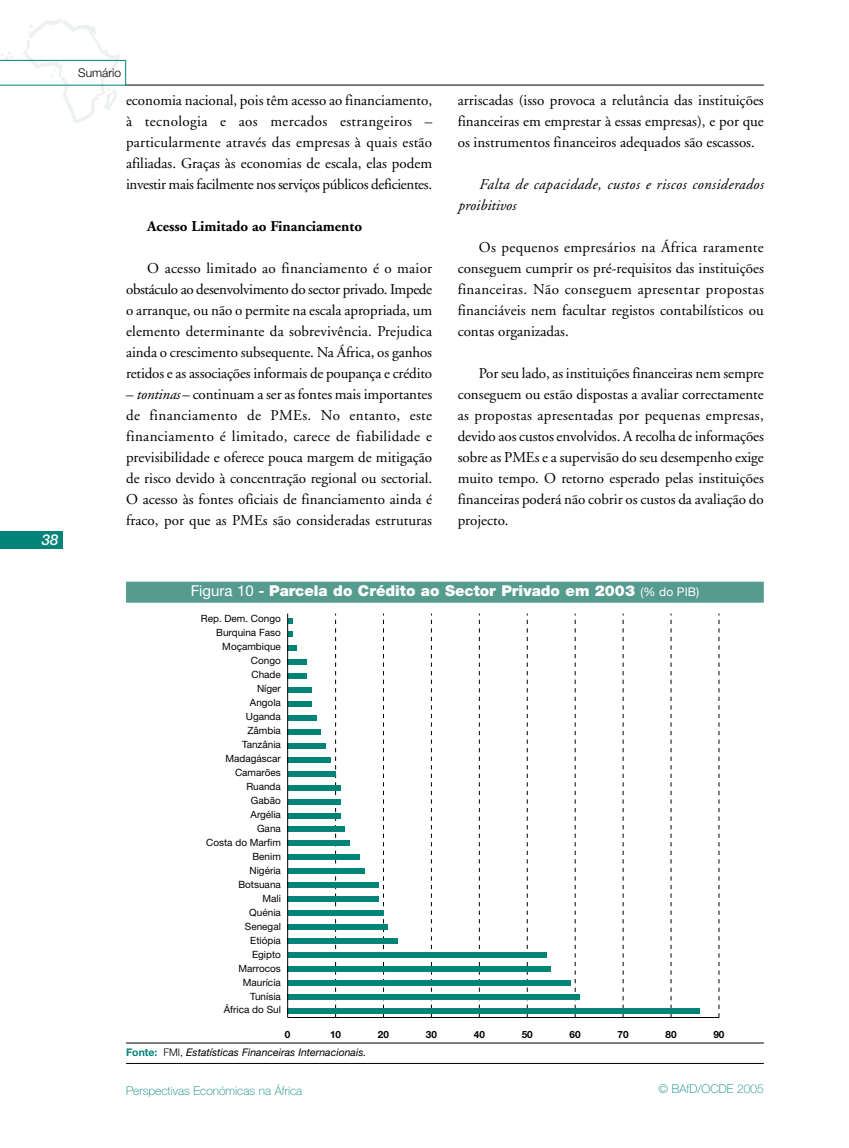
<style>
.page{position:relative;width:849px;height:1148px;background:#fff}
.page>*{position:absolute;margin:0;border:0;box-sizing:border-box;transform-origin:0 0}
.t1{font:15px/21px "Adobe Garamond";color:#000;text-align:justify}
.t2{font:italic 15px/21px "Adobe Garamond";letter-spacing:.025em;color:#000}
.t3{font:900 15px "Helvetica Neue";color:#fff}
.t4{font:700 15px "Adobe Garamond";color:#000}
.t5{font:italic 500 15px "Helvetica Neue";color:#fff}
.t6{font:100 12px "Helvetica Neue";color:#008478}
.t7{font:300 12px "Helvetica Neue";color:#000}
.t8{font:italic 10.5px "Helvetica Neue";color:#000}
.t9{font:10.05px/14px "Helvetica Neue";color:#000;text-align:right}
.t10{font:700 10.05px "Helvetica Neue";color:#000}
.s1{font-style:italic}
.s2{font-weight:400}
.s3{font-weight:700}
.s4{font-weight:400;font-size:12px}
.s5{font-weight:700;font-style:normal;color:#008478}
.s6{font-weight:300;font-style:normal}
</style>
<div class="page">
<hr style="left:126px;top:85px;width:638px;height:1px;background:#000">
<hr style="left:126px;top:1063px;width:638px;height:1px;background:#000">
<div style="left:0;top:531px;width:62px;height:18px;background:#008478"></div>
<svg style="left:0;top:19px;width:126px;height:104px"></svg>
<hr style="left:288px;top:1017px;width:431px;height:1px;background:#000">
<svg style="left:335px;top:613px;width:1px;height:404px"></svg>
<svg style="left:383px;top:613px;width:1px;height:404px"></svg>
<svg style="left:431px;top:613px;width:1px;height:404px"></svg>
<svg style="left:479px;top:613px;width:1px;height:404px"></svg>
<svg style="left:527px;top:613px;width:1px;height:404px"></svg>
<svg style="left:575px;top:613px;width:1px;height:404px"></svg>
<svg style="left:623px;top:613px;width:1px;height:404px"></svg>
<svg style="left:671px;top:613px;width:1px;height:404px"></svg>
<svg style="left:719px;top:613px;width:1px;height:404px"></svg>
<svg style="left:288px;top:618px;width:4px;height:5px"></svg>
<svg style="left:288px;top:632px;width:4px;height:5px"></svg>
<div style="left:288px;top:646px;width:9px;height:5px;background:#008478"></div>
<div style="left:288px;top:660px;width:19px;height:5px;background:#008478"></div>
<div style="left:288px;top:673px;width:19px;height:5px;background:#008478"></div>
<div style="left:288px;top:687px;width:24px;height:5px;background:#008478"></div>
<div style="left:288px;top:701px;width:24px;height:5px;background:#008478"></div>
<div style="left:288px;top:715px;width:28px;height:5px;background:#008478"></div>
<div style="left:288px;top:729px;width:33px;height:5px;background:#008478"></div>
<div style="left:288px;top:743px;width:38px;height:5px;background:#008478"></div>
<div style="left:288px;top:757px;width:43px;height:5px;background:#008478"></div>
<div style="left:288px;top:771px;width:48px;height:5px;background:#008478"></div>
<div style="left:288px;top:785px;width:52px;height:5px;background:#008478"></div>
<div style="left:288px;top:799px;width:52px;height:5px;background:#008478"></div>
<div style="left:288px;top:813px;width:52px;height:5px;background:#008478"></div>
<div style="left:288px;top:827px;width:57px;height:5px;background:#008478"></div>
<div style="left:288px;top:841px;width:62px;height:5px;background:#008478"></div>
<div style="left:288px;top:854px;width:72px;height:5px;background:#008478"></div>
<div style="left:288px;top:868px;width:76px;height:5px;background:#008478"></div>
<div style="left:288px;top:882px;width:91px;height:5px;background:#008478"></div>
<div style="left:288px;top:896px;width:91px;height:5px;background:#008478"></div>
<div style="left:288px;top:910px;width:96px;height:5px;background:#008478"></div>
<div style="left:288px;top:924px;width:100px;height:5px;background:#008478"></div>
<div style="left:288px;top:938px;width:110px;height:5px;background:#008478"></div>
<div style="left:288px;top:952px;width:258px;height:5px;background:#008478"></div>
<div style="left:288px;top:966px;width:263px;height:5px;background:#008478"></div>
<div style="left:288px;top:980px;width:282px;height:5px;background:#008478"></div>
<div style="left:288px;top:994px;width:292px;height:5px;background:#008478"></div>
<div style="left:288px;top:1008px;width:412px;height:5px;background:#008478"></div>
<hr style="left:287px;top:613px;width:1px;height:404px;background:#000">
<div style="left:126px;top:581px;width:638px;height:21px;background:#569b90"></div>
<hr style="left:126px;top:1042px;width:638px;height:1px;background:#000">
<p class="t5" style="left:42px;top:535px;width:18px">38</p>
<p class="t7" style="left:78px;top:69px;width:44px">Sumário</p>
<p class="t1" style="left:126px;top:91px;width:308px">economia nacional, pois têm acesso ao financiamento, à tecnologia e aos mercados estrangeiros – particularmente através das empresas à quais estão afiliadas. Graças às economias de escala, elas podem investir mais facilmente nos serviços públicos deficientes.</p>
<p class="t4" style="left:147px;top:220px;width:216px">Acesso Limitado ao Financiamento</p>
<p class="t1" style="left:126px;top:259px;width:308px;text-indent:21px">O acesso limitado ao financiamento é o maior obstáculo ao desenvolvimento do sector privado. Impede o arranque, ou não o permite na escala apropriada, um elemento determinante da sobrevivência. Prejudica ainda o crescimento subsequente. Na África, os ganhos retidos e as associações informais de poupança e crédito</p>
<p class="t1" style="left:126px;top:385px;width:308px">– <span class="s1">tontinas</span> – continuam a ser as fontes mais importantes de financiamento de PMEs. No entanto, este financiamento é limitado, carece de fiabilidade e previsibilidade e oferece pouca margem de mitigação de risco devido à concentração regional ou sectorial.<br>O acesso às fontes oficiais de financiamento ainda é fraco, por que as PMEs são consideradas estruturas</p>
<p class="t1" style="left:458px;top:91px;width:308px">arriscadas (isso provoca a relutância das instituições financeiras em emprestar à essas empresas), e por que os instrumentos financeiros adequados são escassos.</p>
<p class="t2" style="left:458px;top:175px;width:307px;text-indent:21px">Falta de capacidade, custos e riscos considerados proibitivos</p>
<p class="t1" style="left:458px;top:238px;width:308px;text-indent:21px">Os pequenos empresários na África raramente conseguem cumprir os pré-requisitos das instituições financeiras. Não conseguem apresentar propostas financiáveis nem facultar registos contabilísticos ou contas organizadas.</p>
<p class="t1" style="left:458px;top:364px;width:308px;text-indent:21px">Por seu lado, as instituições financeiras nem sempre conseguem ou estão dispostas a avaliar correctamente as propostas apresentadas por pequenas empresas, devido aos custos envolvidos. A recolha de informações sobre as PMEs e a supervisão do seu desempenho exige muito tempo. O retorno esperado pelas instituições financeiras poderá não cobrir os custos da avaliação do projecto.</p>
<p class="t3" style="left:191px;top:585px;width:510px"><span class="s2">Figura 10</span> <span class="s3">-</span> Parcela do Crédito ao Sector Privado em 2003 <span class="s4">(% do PIB)</span></p>
<p class="t9" style="left:201px;top:612px;width:82px">Rep. Dem. Congo<br>Burquina Faso<br>Moçambique<br>Congo<br>Chade<br>Níger<br>Angola<br>Uganda<br>Zâmbia<br>Tanzânia<br>Madagáscar<br>Camarões<br>Ruanda<br>Gabão<br>Argélia<br>Gana<br>Costa do Marfim<br>Benim<br>Nigéria<br>Botsuana<br>Mali<br>Quénia<br>Senegal<br>Etiópia<br>Egipto<br>Marrocos<br>Maurícia<br>Tunísia<br>África do Sul</p>
<p class="t10" style="left:285px;top:1030px;width:7px">0</p>
<p class="t10" style="left:330px;top:1030px;width:13px">10</p>
<p class="t10" style="left:378px;top:1030px;width:13px">20</p>
<p class="t10" style="left:426px;top:1030px;width:13px">30</p>
<p class="t10" style="left:474px;top:1030px;width:13px">40</p>
<p class="t10" style="left:522px;top:1030px;width:13px">50</p>
<p class="t10" style="left:570px;top:1030px;width:13px">60</p>
<p class="t10" style="left:618px;top:1030px;width:13px">70</p>
<p class="t10" style="left:665px;top:1030px;width:13px">80</p>
<p class="t10" style="left:713px;top:1030px;width:13px">90</p>
<p class="t8" style="left:126px;top:1048px;width:242px"><span class="s5">Fonte:</span> <span class="s6">FMI,</span> Estatísticas Financeiras Internacionais.</p>
<p class="t6" style="left:126px;top:1086px;width:178px">Perspectivas Económicas na África</p>
<p class="t6" style="left:659px;top:1084px;width:107px">© BAfD/OCDE 2005</p>
</div>
